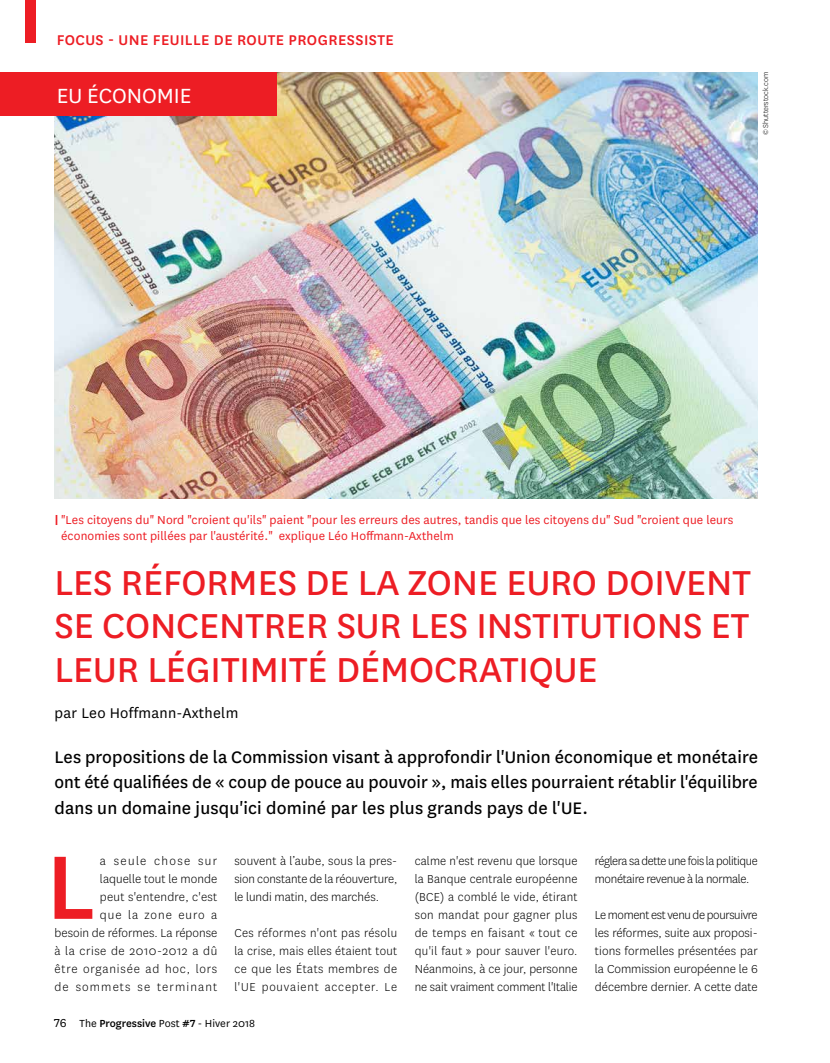
<style>
.page{position:relative;width:830px;height:1063px;background:#fff}
.page>*{position:absolute;margin:0;border:0;box-sizing:border-box;transform-origin:0 0}
.t1{font:500 105.3px "National";color:#ed1d24}
.t2{font:40.5px/43.5px "National";color:#ed1d24;text-align:justify}
.t3{font:24px "National";color:#fff}
.t4{font:19.5px/25.5px "National";letter-spacing:.01em;color:#000;text-align:justify}
.t5{font:500 16.5px "National";letter-spacing:.03em;color:#ed1d24}
.t6{font:16.5px "National";letter-spacing:.02em;color:#000}
.t7{font:300 13.5px/18px "National";color:#000;text-align:justify}
.t8{font:13.5px/16.2px "National";letter-spacing:.01em;color:#ed1d24}
.t9{font:300 13.5px/18px "National";letter-spacing:.04em;color:#000;text-align:right}
.t10{font:300 13.5px/18px "National";letter-spacing:-.025em;color:#000;scale:.96 1}
.t11{font:12px "National";letter-spacing:.005em;color:#000}
.t12{font:300 8.25px "National";letter-spacing:-.005em;color:#000}
.s1{font-weight:800}
.s2{font-size:13.5px}
.s3{font-weight:500}
</style>
<div class="page">
<img style="left:54px;top:72px;width:703px;height:426px">
<div style="left:0;top:72px;width:276px;height:44px;background:#ed1d24"></div>
<div style="left:26px;top:0;width:10px;height:43px;background:#ed1d24"></div>
<p class="t5" style="left:57px;top:29px;width:338px">FOCUS - UNE FEUILLE DE ROUTE PROGRESSISTE</p>
<h3 class="t3" style="left:57px;top:80px;width:136px">EU ÉCONOMIE</h3>
<p class="t12" style="left:760px;top:135px;width:65px;rotate:-90deg">© Shutterstock.com</p>
<p class="t8" style="left:61px;top:511px;width:673px;text-indent:-7px"><span class="s1">|</span> "Les citoyens du" Nord "croient qu'ils" paient "pour les erreurs des autres, tandis que les citoyens du" Sud "croient que leurs économies sont pillées par l'austérité." explique Léo Hoffmann-Axthelm</p>
<h2 class="t2" style="left:54px;top:558px;width:697px">LES RÉFORMES DE LA ZONE EURO DOIVENT SE CONCENTRER SUR LES INSTITUTIONS ET LEUR LÉGITIMITÉ DÉMOCRATIQUE</h2>
<p class="t6" style="left:54px;top:702px;width:185px">par Leo Hoffmann-Axthelm</p>
<p class="t4" style="left:54px;top:743px;width:704px">Les propositions de la Commission visant à approfondir l'Union économique et monétaire ont été qualifiées de « coup de pouce au pouvoir », mais elles pourraient rétablir l'équilibre dans un domaine jusqu'ici dominé par les plus grands pays de l'UE.</p>
<p class="t9" style="left:54px;top:851px;width:164px">a seule chose sur<br>laquelle tout le monde<br>peut s'entendre, c'est<br>que la zone euro a<br>besoin de réformes. La réponse à la crise de 2010-2012 a dû être organisée ad hoc, lors de sommets se terminant</p>
<p class="t7" style="left:234px;top:851px;width:164px">souvent à l’aube, sous la pres&shy;sion constante de la réouverture, le lundi matin, des marchés.</p>
<h1 class="t1" style="left:46px;top:815px;width:50px">L</h1>
<p class="t7" style="left:234px;top:923px;width:164px">Ces réformes n'ont pas résolu la crise, mais elles étaient tout ce que les États membres de l'UE pouvaient accepter. Le</p>
<p class="t11" style="left:54px;top:1015px;width:202px"><span class="s2">76</span> The <span class="s3">Progressive</span> Post <span class="s3">#7</span> - Hiver 2018</p>
<p class="t7" style="left:414px;top:851px;width:164px">calme n'est revenu que lorsque la Banque centrale européenne (BCE) a comblé le vide, étirant son mandat pour gagner plus de temps en faisant « tout ce qu'il faut » pour sauver l'euro.<br>Néanmoins, à ce jour, personne ne sait vraiment comment l'Italie</p>
<p class="t10" style="left:594px;top:851px;width:171px">réglera sa dette une fois la politique monétaire revenue à la normale.</p>
<p class="t7" style="left:594px;top:905px;width:164px">Le moment est venu de poursuivre les réformes, suite aux proposi&shy;tions formelles présentées par la Commission européenne le 6 décembre dernier. A cette date</p>
</div>
